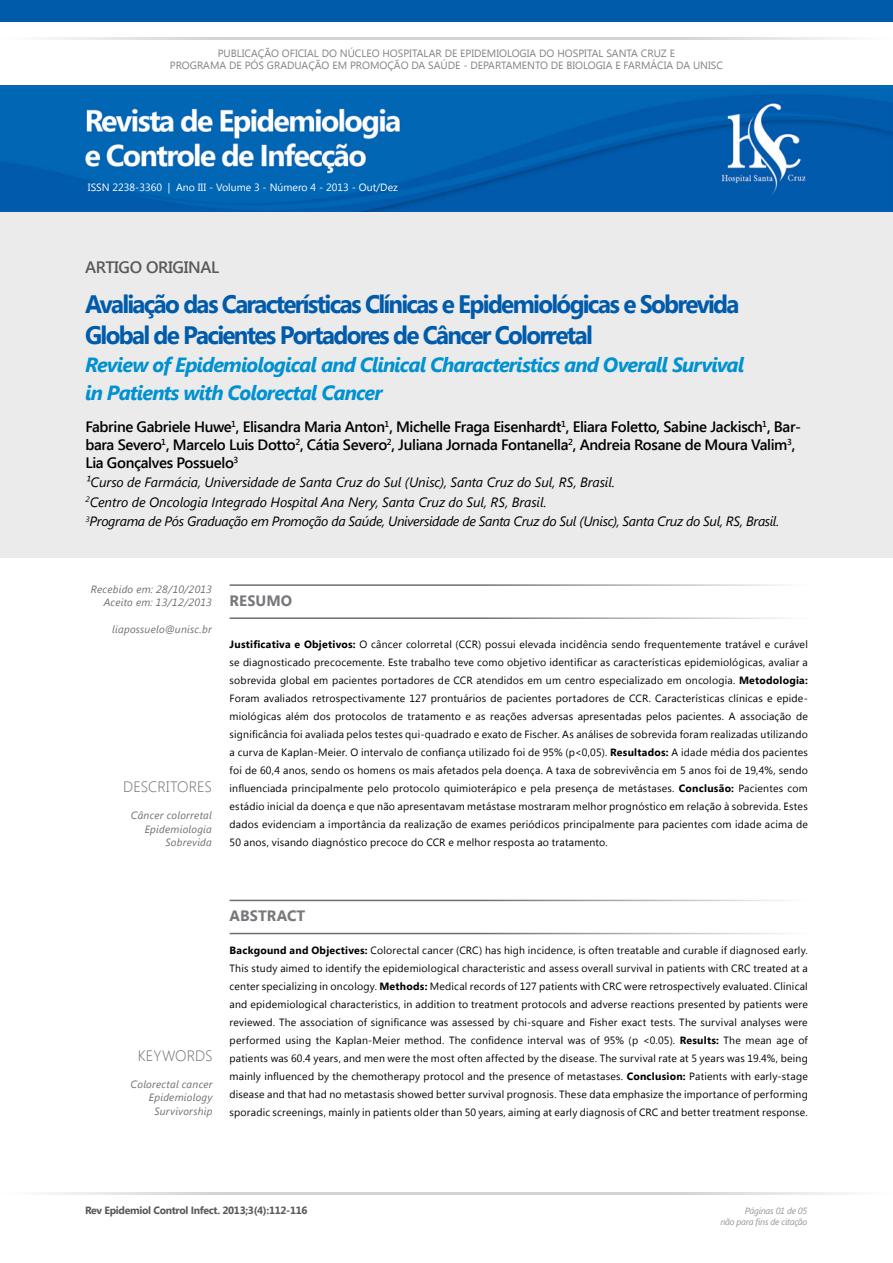
<style>
.page{position:relative;width:893px;height:1263px;background:#fff}
.page>*{position:absolute;margin:0;border:0;box-sizing:border-box;transform-origin:0 0}
.t1{font:700 25.2px/30.3px "Segoe UI";letter-spacing:-.07em;color:#005baa;scale:.96 1}
.t2{font:italic 700 20.55px/28.3px "Segoe UI";letter-spacing:-.045em;color:#0091d1}
.t3{font:600 16.5px "Segoe UI";letter-spacing:-.02em;color:#58595b}
.t4{font:600 15px/18px "Segoe UI";letter-spacing:-.025em;color:#000}
.t5{font:300 15px "Segoe UI";color:#6d6e71}
.t6{font:700 15px "Segoe UI";letter-spacing:.005em;color:#77787b}
.t7{font:italic 13.5px/19.5px "Segoe UI";letter-spacing:-.01em;color:#000}
.t8{font:10.5px/18px "Segoe UI";letter-spacing:.02em;color:#000;text-align:justify}
.t9{font:10.5px/12.6px "Segoe UI";color:#808285;text-align:center}
.t10{font:italic 10.5px/13.5px "Segoe UI";letter-spacing:.025em;color:#6d6e71;text-align:right}
.t11{font:10.5px "Segoe UI";color:#fff}
.t12{font:700 10.5px "Segoe UI";letter-spacing:-.03em;color:#58595b}
.t13{font:italic 9px/10.8px "Segoe UI";letter-spacing:-.03em;color:#939598;text-align:right}
.s1{font-weight:700}
</style>
<div class="page">
<img style="left:0;top:85px;width:893px;height:127px">
<div style="left:0;top:0;width:893px;height:21px;background:#005baa"></div>
<hr style="left:0;top:1192px;width:447px;height:2px;background:#d1d3d4">
<hr style="left:446px;top:1192px;width:447px;height:2px;background:#d1d3d4">
<hr style="left:0;top:37px;width:446px;height:3px;background:#d1d3d4">
<hr style="left:446px;top:37px;width:447px;height:3px;background:#d1d3d4">
<div style="left:0;top:212px;width:893px;height:346px;background:#ebebec"></div>
<hr style="left:230px;top:584px;width:578px;height:2px;background:#6d6e71">
<hr style="left:230px;top:900px;width:578px;height:1px;background:#6d6e71">
<hr style="left:230px;top:617px;width:578px;height:2px;background:#6d6e71">
<hr style="left:230px;top:933px;width:578px;height:1px;background:#6d6e71">
<p class="t9" style="left:170px;top:46px;width:555px">PUBLICAÇÃO OFICIAL DO NÚCLEO HOSPITALAR DE EPIDEMIOLOGIA DO HOSPITAL SANTA CRUZ E<br>PROGRAMA DE PÓS GRADUAÇÃO EM PROMOÇÃO DA SAÚDE - DEPARTAMENTO DE BIOLOGIA E FARMÁCIA DA UNISC</p>
<p class="t11" style="left:88px;top:179px;width:311px">ISSN 2238-3360 | Ano III - Volume 3 - Número 4 - 2013 - Out/Dez</p>
<h3 class="t3" style="left:85px;top:256px;width:136px">ARTIGO ORIGINAL</h3>
<h1 class="t1" style="left:85px;top:288px;width:683px">Avaliação das Características Clínicas e Epidemiológicas e Sobrevida<br>Global de Pacientes Portadores de Câncer Colorretal</h1>
<h2 class="t2" style="left:85px;top:349px;width:661px">Review of Epidemiological and Clinical Characteristics and Overall Survival in Patients with Colorectal Cancer</h2>
<p class="t4" style="left:85px;top:417px;width:717px">Fabrine Gabriele Huwe<sup>1</sup>, Elisandra Maria Anton<sup>1</sup>, Michelle Fraga Eisenhardt<sup>1</sup>, Eliara Foletto, Sabine Jackisch<sup>1</sup>, Bar&shy;bara Severo<sup>1</sup>, Marcelo Luis Dotto<sup>2</sup>, Cátia Severo<sup>2</sup>, Juliana Jornada Fontanella<sup>2</sup>, Andreia Rosane de Moura Valim<sup>3</sup>,<br>Lia Gonçalves Possuelo<sup>3</sup></p>
<p class="t7" style="left:85px;top:472px;width:695px">¹Curso de Farmácia, Universidade de Santa Cruz do Sul (Unisc), Santa Cruz do Sul, RS, Brasil.<br><sup>2</sup>Centro de Oncologia Integrado Hospital Ana Nery, Santa Cruz do Sul, RS, Brasil.<br><sup>3</sup>Programa de Pós Graduação em Promoção da Saúde, Universidade de Santa Cruz do Sul (Unisc), Santa Cruz do Sul, RS, Brasil.</p>
<p class="t10" style="left:91px;top:582px;width:123px">Recebido em: 28/10/2013<br>Aceito em: 13/12/2013</p>
<p class="t10" style="left:112px;top:622px;width:101px">liapossuelo@unisc.br</p>
<h3 class="t5" style="left:123px;top:777px;width:90px">DESCRITORES</h3>
<p class="t10" style="left:131px;top:808px;width:83px">Câncer colorretal<br>Epidemiologia<br>Sobrevida</p>
<h3 class="t6" style="left:230px;top:590px;width:64px">RESUMO</h3>
<p class="t8" style="left:230px;top:635px;width:580px"><span class="s1">Justificativa e Objetivos:</span> O câncer colorretal (CCR) possui elevada incidência sendo frequentemente tratável e curável se diagnosticado precocemente. Este trabalho teve como objetivo identificar as características epidemiológicas, avaliar a sobrevida global em pacientes portadores de CCR atendidos em um centro especializado em oncologia. <span class="s1">Metodologia:<br></span>Foram avaliados retrospectivamente 127 prontuários de pacientes portadores de CCR. Características clínicas e epide&shy;miológicas além dos protocolos de tratamento e as reações adversas apresentadas pelos pacientes. A associação de significância foi avaliada pelos testes qui-quadrado e exato de Fischer. As análises de sobrevida foram realizadas utilizando a curva de Kaplan-Meier. O intervalo de confiança utilizado foi de 95% (p&lt;0,05). <span class="s1">Resultados:</span> A idade média dos pacientes foi de 60,4 anos, sendo os homens os mais afetados pela doença. A taxa de sobrevivência em 5 anos foi de 19,4%, sendo influenciada principalmente pelo protocolo quimioterápico e pela presença de metástases. <span class="s1">Conclusão:</span> Pacientes com estádio inicial da doença e que não apresentavam metástase mostraram melhor prognóstico em relação à sobrevida. Estes dados evidenciam a importância da realização de exames periódicos principalmente para pacientes com idade acima de 50 anos, visando diagnóstico precoce do CCR e melhor resposta ao tratamento.</p>
<h3 class="t5" style="left:138px;top:1045px;width:76px">KEYWORDS</h3>
<p class="t10" style="left:131px;top:1076px;width:84px">Colorectal cancer<br>Epidemiology<br>Survivorship</p>
<h3 class="t6" style="left:230px;top:905px;width:77px">ABSTRACT</h3>
<p class="t8" style="left:230px;top:941px;width:580px"><span class="s1">Backgound and Objectives:</span> Colorectal cancer (CRC) has high incidence, is often treatable and curable if diagnosed early.<br>This study aimed to identify the epidemiological characteristic and assess overall survival in patients with CRC treated at a center specializing in oncology. <span class="s1">Methods:</span> Medical records of 127 patients with CRC were retrospectively evaluated. Clinical and epidemiological characteristics, in addition to treatment protocols and adverse reactions presented by patients were reviewed. The association of significance was assessed by chi-square and Fisher exact tests. The survival analyses were performed using the Kaplan-Meier method. The confidence interval was of 95% (p &lt;0.05). <span class="s1">Results:</span> The mean age of patients was 60.4 years, and men were the most often affected by the disease. The survival rate at 5 years was 19.4%, being mainly influenced by the chemotherapy protocol and the presence of metastases. <span class="s1">Conclusion:</span> Patients with early-stage disease and that had no metastasis showed better survival prognosis. These data emphasize the importance of performing sporadic screenings, mainly in patients older than 50 years, aiming at early diagnosis of CRC and better treatment response.</p>
<p class="t12" style="left:85px;top:1203px;width:224px">Rev Epidemiol Control Infect. 2013;3(4):112-116</p>
<p class="t13" style="left:720px;top:1205px;width:88px">Páginas 01 de 05<br>não para fins de citação</p>
</div>
